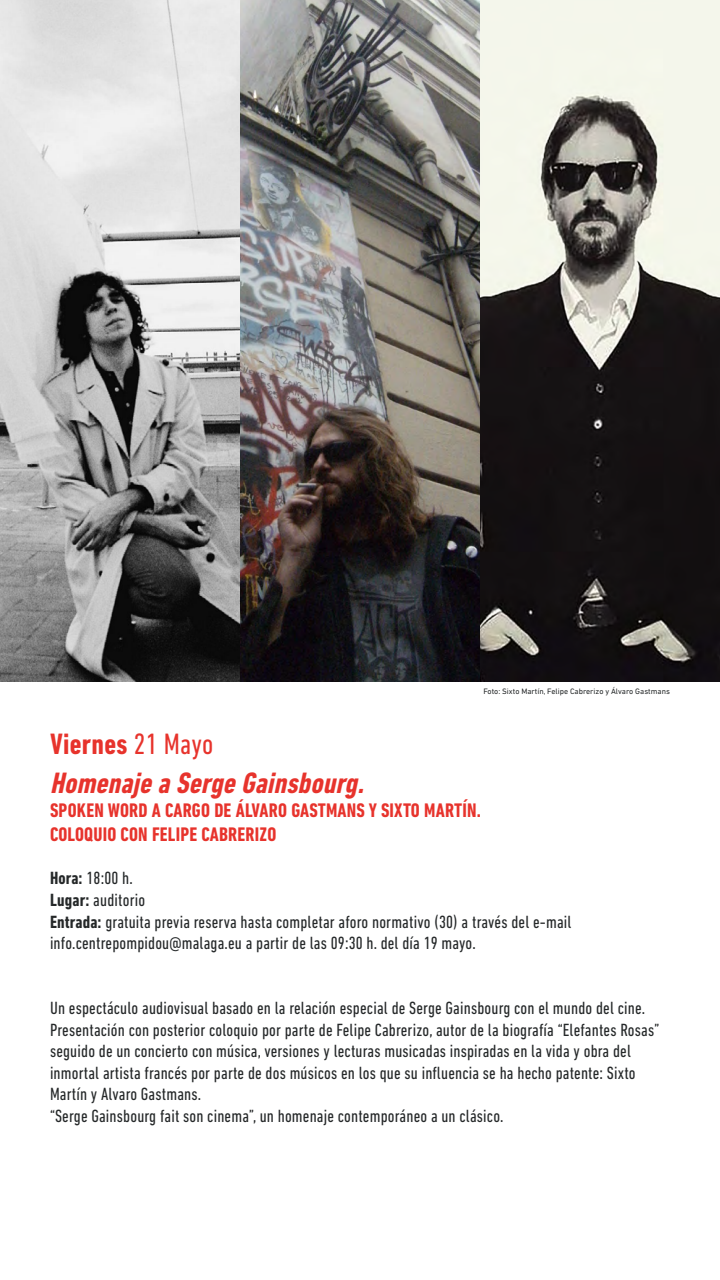
<style>
.page{position:relative;width:720px;height:1280px;background:#fff}
.page>*{position:absolute;margin:0;border:0;box-sizing:border-box;transform-origin:0 0}
.t1{font:italic 700 condensed 30px/39px "DIN Next LT Pro";color:#e7332c}
.t2{font:700 condensed 20px/24px "DIN Next LT Pro";letter-spacing:.01em;color:#e7332c}
.t3{font:condensed 18px/21.6px "DIN Next LT Pro";letter-spacing:.01em;color:#252829}
.t4{font:8px "DIN Next LT Pro";color:#252829}
.s1{font-style:normal}
.s2{font-weight:400;font-style:normal}
.s3{font-weight:700}
</style>
<div class="page">
<img style="left:0;top:0;width:720px;height:682px">
<p class="t4" style="left:483px;top:687px;width:188px">Foto: Sixto Martín, Felipe Cabrerizo y Álvaro Gastmans</p>
<h1 class="t1" style="left:50px;top:725px;width:322px"><span class="s1">Viernes</span> <span class="s2">21 Mayo<br></span>HomenajeaSergeGainsbourg.</h1>
<p class="t2" style="left:50px;top:798px;width:432px">SPOKEN WORD A CARGO DE ÁLVARO GASTMANS Y SIXTO MARTÍN.<br>COLOQUIO CON FELIPE CABRERIZO</p>
<p class="t3" style="left:50px;top:867px;width:523px"><span class="s3">Hora:</span> 18:00 h.<br><span class="s3">Lugar:</span> auditorio<br><span class="s3">Entrada:</span> gratuita previa reserva hasta completar aforo normativo (30) a través del e-mail info.centrepompidou@malaga.eu a partir de las 09:30 h. del día 19 mayo.</p>
<p class="t3" style="left:50px;top:997px;width:611px">Un espectáculo audiovisual basado en la relación especial de Serge Gainsbourg con el mundo del cine.<br>Presentación con posterior coloquio por parte de Felipe Cabrerizo, autor de la biografía “Elefantes Rosas” seguido de un concierto con música, versiones y lecturas musicadas inspiradas en la vida y obra del inmortal artista francés por parte de dos músicos en los que su influencia se ha hecho patente: Sixto Martín y Alvaro Gastmans.<br>“Serge Gainsbourg fait son cinema”, un homenaje contemporáneo a un clásico.</p>
</div>
